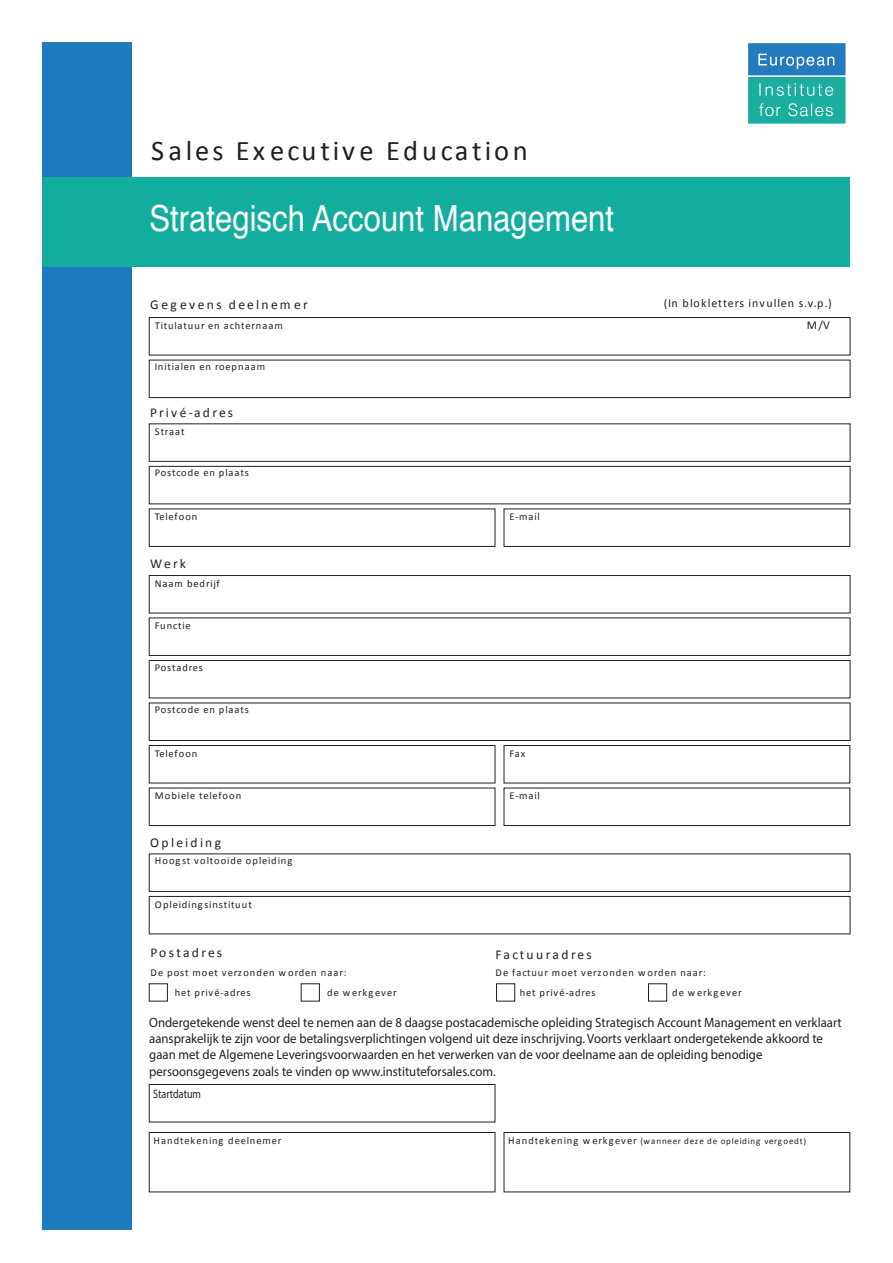
<style>
.page{position:relative;width:893px;height:1263px;background:#fff}
.page>*{position:absolute;margin:0;border:0;box-sizing:border-box;transform-origin:0 0}
.t1{font:36px "Helvetica";color:#fff;scale:.86 1}
.t2{font:28.5px "Calibri";letter-spacing:.115em;color:#231f20}
.t3{font:13.5px/16.2px "Myriad Pro";color:#231f20;scale:.95 1}
.t4{font:13.5px "Calibri";letter-spacing:.16em;color:#231f20}
.t5{font:12.3px "Myriad Pro";color:#231f20;scale:.82 1}
.t6{font:12px "Calibri";letter-spacing:.07em;color:#231f20}
.t7{font:10.5px/19.5px "Calibri";letter-spacing:.09em;color:#231f20}
.t8{font:10.5px "Calibri";letter-spacing:.07em;color:#231f20}
.t9{font:10.5px "Calibri";letter-spacing:.065em;color:#231f20}
.t10{font:9px "Calibri";letter-spacing:.1em;color:#231f20}
.s1{font-size:10.5px}
</style>
<div class="page">
<div style="left:149px;top:317px;width:701px;height:38px;border:1px solid #231f20"></div>
<div style="left:149px;top:360px;width:701px;height:38px;border:1px solid #231f20"></div>
<div style="left:149px;top:423px;width:701px;height:39px;border:1px solid #231f20"></div>
<div style="left:149px;top:466px;width:701px;height:38px;border:1px solid #231f20"></div>
<div style="left:504px;top:508px;width:346px;height:39px;border:1px solid #231f20"></div>
<div style="left:149px;top:508px;width:346px;height:39px;border:1px solid #231f20"></div>
<div style="left:149px;top:575px;width:701px;height:38px;border:1px solid #231f20"></div>
<div style="left:149px;top:660px;width:701px;height:38px;border:1px solid #231f20"></div>
<div style="left:149px;top:703px;width:701px;height:38px;border:1px solid #231f20"></div>
<div style="left:504px;top:745px;width:346px;height:38px;border:1px solid #231f20"></div>
<div style="left:149px;top:745px;width:346px;height:38px;border:1px solid #231f20"></div>
<div style="left:504px;top:788px;width:346px;height:38px;border:1px solid #231f20"></div>
<div style="left:149px;top:788px;width:346px;height:38px;border:1px solid #231f20"></div>
<div style="left:149px;top:617px;width:701px;height:39px;border:1px solid #231f20"></div>
<div style="left:43px;top:43px;width:89px;height:1187px;background:#1e79bf"></div>
<div style="left:43px;top:178px;width:807px;height:89px;background:#13ada0"></div>
<img style="left:748px;top:43px;width:98px;height:81px">
<div style="left:149px;top:853px;width:701px;height:39px;border:1px solid #231f20"></div>
<div style="left:149px;top:896px;width:701px;height:38px;border:1px solid #231f20"></div>
<div style="left:504px;top:1132px;width:346px;height:60px;border:1px solid #231f20"></div>
<div style="left:149px;top:1132px;width:346px;height:60px;border:1px solid #231f20"></div>
<div style="left:149px;top:983px;width:19px;height:18px;border:1px solid #231f20"></div>
<div style="left:301px;top:983px;width:19px;height:18px;border:1px solid #231f20"></div>
<div style="left:496px;top:983px;width:19px;height:18px;border:1px solid #231f20"></div>
<div style="left:648px;top:983px;width:19px;height:18px;border:1px solid #231f20"></div>
<div style="left:149px;top:1084px;width:346px;height:38px;border:1px solid #231f20"></div>
<h2 class="t2" style="left:151px;top:133px;width:378px">Sales Executive Education</h2>
<h1 class="t1" style="left:150px;top:190px;width:542px">Strategisch Account Management</h1>
<p class="t4" style="left:150px;top:296px;width:159px">Gegevens deelnemer</p>
<p class="t6" style="left:664px;top:295px;width:170px">(In blokletters invullen s.v.p.)</p>
<p class="t7" style="left:155px;top:316px;width:130px">Titulatuur en achternaam</p>
<p class="t6" style="left:807px;top:317px;width:25px">M/V</p>
<p class="t8" style="left:155px;top:360px;width:112px">Initialen en roepnaam</p>
<p class="t4" style="left:150px;top:404px;width:84px">Privé-adres</p>
<p class="t7" style="left:155px;top:422px;width:31px">Straat</p>
<p class="t8" style="left:155px;top:466px;width:96px">Postcode en plaats</p>
<p class="t8" style="left:155px;top:510px;width:44px">Telefoon</p>
<p class="t7" style="left:509px;top:507px;width:32px">E-mail</p>
<p class="t4" style="left:150px;top:555px;width:37px">Werk</p>
<p class="t7" style="left:155px;top:573px;width:66px">Naam bedrijf</p>
<p class="t9" style="left:155px;top:619px;width:37px">Functie</p>
<p class="t8" style="left:155px;top:660px;width:50px">Postadres</p>
<p class="t8" style="left:155px;top:703px;width:96px">Postcode en plaats</p>
<p class="t8" style="left:155px;top:746px;width:44px">Telefoon</p>
<p class="t7" style="left:509px;top:743px;width:17px">Fax</p>
<p class="t8" style="left:155px;top:789px;width:88px">Mobiele telefoon</p>
<p class="t7" style="left:509px;top:786px;width:32px">E-mail</p>
<p class="t4" style="left:150px;top:833px;width:72px">Opleiding</p>
<p class="t7" style="left:155px;top:851px;width:139px">Hoogst voltooide opleiding</p>
<p class="t8" style="left:155px;top:898px;width:99px">Opleidingsinstituut</p>
<p class="t4" style="left:150px;top:944px;width:73px">Postadres</p>
<p class="t7" style="left:175px;top:963px;width:173px;text-indent:-24px">De post moet verzonden worden naar: het privé-adres</p>
<p class="t4" style="left:495px;top:946px;width:98px">Factuuradres</p>
<p class="t7" style="left:520px;top:963px;width:188px;text-indent:-24px">De factuur moet verzonden worden naar: het privé-adres</p>
<p class="t7" style="left:672px;top:982px;width:71px">de werkgever</p>
<p class="t3" style="left:149px;top:1014px;width:731px">Ondergetekende wenst deel te nemen aan de 8 daagse postacademische opleiding Strategisch Account Management en verklaart aansprakelijk te zijn voor de betalingsverplichtingen volgend uit deze inschrijving. Voorts verklaart ondergetekende akkoord te gaan met de Algemene Leveringsvoorwaarden en het verwerken van de voor deelname aan de opleiding benodige persoonsgegevens zoals te vinden op www.instituteforsales.com.</p>
<p class="t5" style="left:153px;top:1086px;width:60px">Startdatum</p>
<p class="t7" style="left:327px;top:982px;width:71px">de werkgever</p>
<p class="t7" style="left:153px;top:1131px;width:130px">Handtekening deelnemer</p>
<p class="t10" style="left:508px;top:1135px;width:300px"><span class="s1">Handtekening werkgever</span> (wanneer deze de opleiding vergoedt)</p>
</div>
